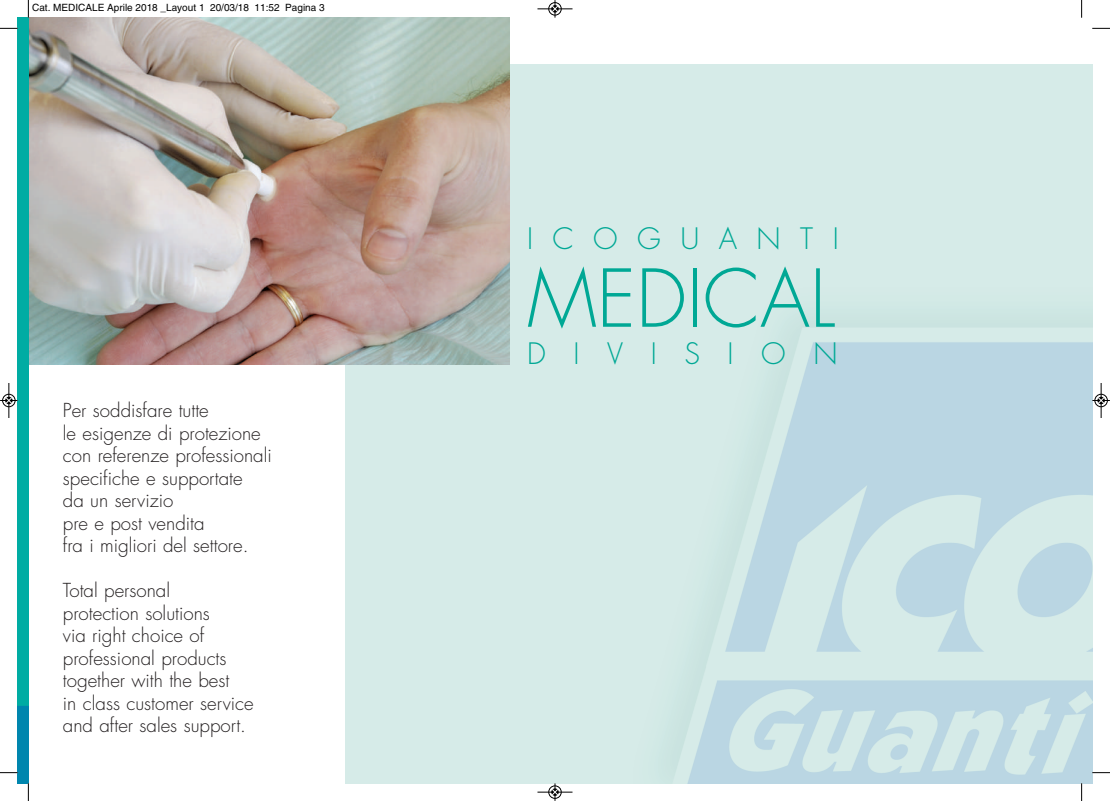
<style>
.page{position:relative;width:1110px;height:801px;background:#fff}
.page>*{position:absolute;margin:0;border:0;box-sizing:border-box;transform-origin:0 0}
.t1{font:300 77.5px "Futura";color:#00a895}
.t2{font:300 28.75px "Futura";letter-spacing:.675em;color:#00a895}
.t3{font:300 28.75px "Futura";letter-spacing:.96em;color:#00a895}
.t4{font:300 18.75px/22.5px "Futura";color:#231f20}
.t5{font:10px "Helvetica";color:#000}
</style>
<div class="page">
<img style="left:345px;top:65px;width:746px;height:718px">
<img style="left:29px;top:18px;width:480px;height:346px">
<img style="left:18px;top:18px;width:10px;height:765px">
<svg style="left:28px;top:0;width:1px;height:18px"></svg>
<svg style="left:0;top:28px;width:18px;height:1px"></svg>
<svg style="left:1092px;top:28px;width:17px;height:1px"></svg>
<svg style="left:28px;top:783px;width:1px;height:18px"></svg>
<svg style="left:0;top:772px;width:18px;height:1px"></svg>
<svg style="left:1091px;top:772px;width:18px;height:1px"></svg>
<div style="left:548px;top:2px;width:13px;height:14px;border:1px solid #fff;border-radius:50%"></div>
<hr style="left:537px;top:9px;width:35px;height:1px;background:#000">
<div style="left:548px;top:2px;width:13px;height:13px;border:1px solid #000;border-radius:50%"></div>
<svg style="left:551px;top:0;width:7px;height:18px"></svg>
<div style="left:548px;top:785px;width:13px;height:14px;border:1px solid #fff;border-radius:50%"></div>
<hr style="left:537px;top:792px;width:35px;height:1px;background:#000">
<div style="left:548px;top:786px;width:13px;height:12px;border:1px solid #000;border-radius:50%"></div>
<svg style="left:551px;top:783px;width:7px;height:18px"></svg>
<div style="left:2px;top:394px;width:14px;height:13px;border:1px solid #fff;border-radius:50%"></div>
<hr style="left:9px;top:383px;width:1px;height:35px;background:#000">
<div style="left:2px;top:394px;width:13px;height:13px;border:1px solid #000;border-radius:50%"></div>
<svg style="left:0;top:397px;width:18px;height:7px"></svg>
<hr style="left:1100px;top:383px;width:1px;height:35px;background:#000">
<div style="left:1094px;top:394px;width:13px;height:13px;border:1px solid #000;border-radius:50%"></div>
<svg style="left:1091px;top:397px;width:18px;height:7px"></svg>
<p class="t5" style="left:32px;top:4px;width:294px">Cat. MEDICALE Aprile 2018 _Layout 1 20/03/18 11:52 Pagina 3</p>
<p class="t4" style="left:63px;top:401px;width:210px">Per soddisfare tutte<br>le esigenze di protezione con referenze professionali specifiche e supportate<br>da un servizio<br>pre e post vendita<br>fra i migliori del settore.</p>
<p class="t4" style="left:63px;top:581px;width:192px">Total personal<br>protection solutions<br>via right choice of professional products together with the best<br>in class customer service and after sales support.</p>
<h2 class="t2" style="left:527px;top:226px;width:313px">ICOGUANTI</h2>
<h1 class="t1" style="left:527px;top:263px;width:309px">MEDICAL</h1>
<h2 class="t3" style="left:527px;top:340px;width:312px">DIVISION</h2>
</div>
